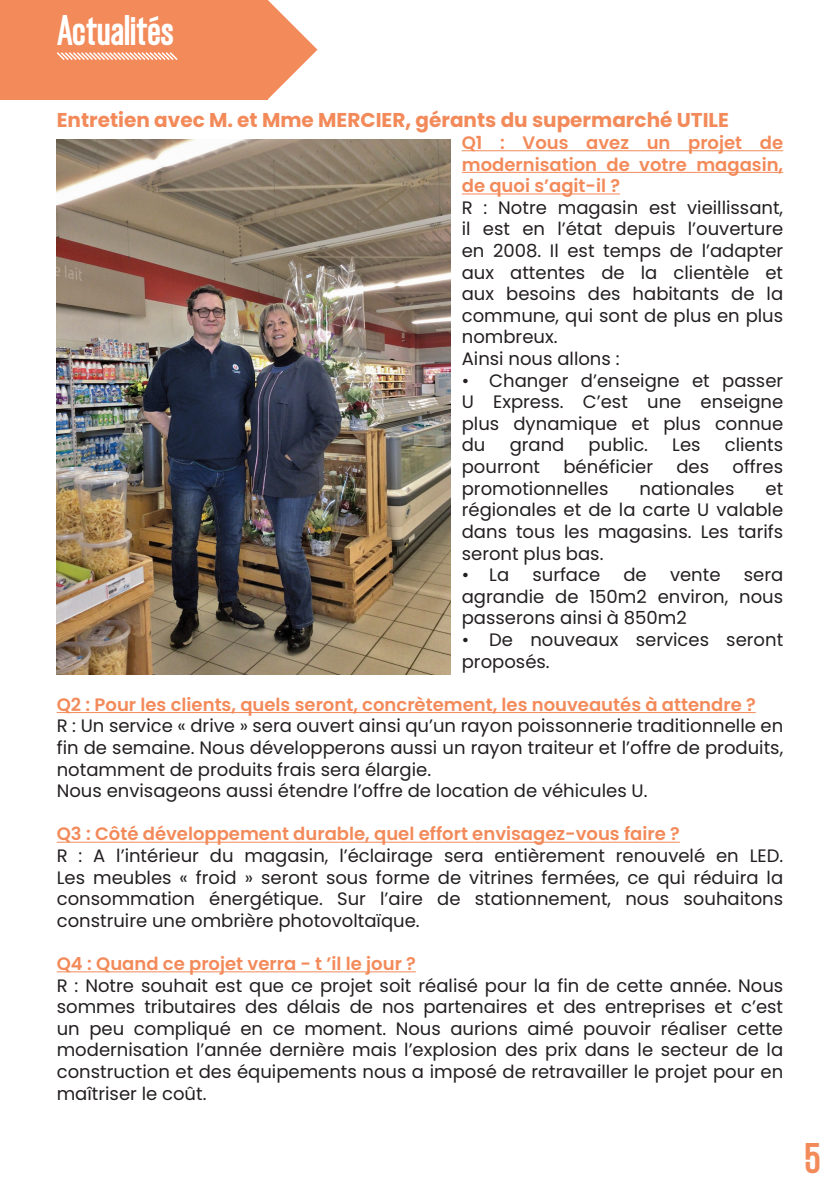
<style>
.page{position:relative;width:840px;height:1191px;background:#fff}
.page>*{position:absolute;margin:0;border:0;box-sizing:border-box;transform-origin:0 0}
.t1{font:800 40px "Gatty";letter-spacing:-.005em;color:#fff}
.t2{font:800 40px "Gatty";color:#f38a5a}
.t3{font:700 20px "Poppins";color:#f38a5a}
.t4{font:18px/21.6px "Poppins";color:#231f20;text-align:justify}
.t5{font:600 18px/21.6px "Poppins";color:#f38a5a;text-align:justify}
</style>
<div class="page">
<div style="left:0;top:0;width:268px;height:99px;background:#f38a5a"></div>
<svg style="left:268px;top:0;width:49px;height:99px"></svg>
<svg style="left:57px;top:52px;width:121px;height:8px"></svg>
<hr style="left:461px;top:150px;width:321px;height:1px;background:#f38a5a">
<hr style="left:461px;top:172px;width:321px;height:1px;background:#f38a5a">
<hr style="left:461px;top:193px;width:158px;height:1px;background:#f38a5a">
<hr style="left:57px;top:712px;width:698px;height:1px;background:#f38a5a">
<hr style="left:57px;top:841px;width:622px;height:1px;background:#f38a5a">
<hr style="left:57px;top:971px;width:358px;height:1px;background:#f38a5a">
<img style="left:57px;top:140px;width:393px;height:535px">
<p class="t1" style="left:57px;top:6px;width:119px">Actualités</p>
<p class="t3" style="left:57px;top:109px;width:673px">Entretien avec M. et Mme MERCIER, gérants du supermarché UTILE</p>
<p class="t5" style="left:461px;top:132px;width:323px">Q1 : Vous avez un projet de modernisation de votre magasin, de quoi s’agit-il ?</p>
<p class="t4" style="left:461px;top:197px;width:323px">R : Notre magasin est vieillissant, il est en l’état depuis l’ouverture en 2008. Il est temps de l’adapter aux attentes de la clientèle et aux besoins des habitants de la commune, qui sont de plus en plus nombreux.</p>
<p class="t4" style="left:461px;top:348px;width:159px">Ainsi nous allons :</p>
<p class="t4" style="left:461px;top:369px;width:323px">• Changer d’enseigne et passer U Express. C’est une enseigne plus dynamique et plus connue du</p>
<p class="t4" style="left:509px;top:434px;width:56px">grand</p>
<p class="t4" style="left:588px;top:434px;width:61px">public.</p>
<p class="t4" style="left:671px;top:434px;width:30px">Les</p>
<p class="t4" style="left:724px;top:434px;width:60px">clients</p>
<p class="t4" style="left:461px;top:456px;width:80px">pourront</p>
<p class="t4" style="left:563px;top:456px;width:91px">bénéficier</p>
<p class="t4" style="left:676px;top:456px;width:34px">des</p>
<p class="t4" style="left:732px;top:456px;width:52px">offres</p>
<p class="t4" style="left:461px;top:477px;width:148px">promotionnelles</p>
<p class="t4" style="left:639px;top:477px;width:96px">nationales</p>
<p class="t4" style="left:461px;top:477px;width:323px;text-indent:303px">et régionales et de la carte U valable dans tous les magasins. Les tarifs seront plus bas.</p>
<p class="t4" style="left:461px;top:564px;width:49px">• La</p>
<p class="t4" style="left:532px;top:564px;width:69px">surface</p>
<p class="t4" style="left:623px;top:564px;width:25px">de</p>
<p class="t4" style="left:669px;top:564px;width:52px">vente</p>
<p class="t4" style="left:461px;top:564px;width:323px;text-indent:282px">sera agrandie de 150m2 environ, nous passerons ainsi à 850m2</p>
<p class="t4" style="left:461px;top:629px;width:323px">• De nouveaux services seront proposés.</p>
<p class="t5" style="left:57px;top:693px;width:700px">Q2 : Pour les clients, quels seront, concrètement, les nouveautés à attendre ?</p>
<p class="t4" style="left:57px;top:715px;width:727px">R : Un service « drive » sera ouvert ainsi qu’un rayon poissonnerie traditionnelle en fin de semaine. Nous développerons aussi un rayon traiteur et l’offre de produits, notamment de produits frais sera élargie.</p>
<p class="t4" style="left:57px;top:780px;width:592px">Nous envisageons aussi étendre l’offre de location de véhicules U.</p>
<p class="t5" style="left:57px;top:823px;width:624px">Q3 : Côté développement durable, quel effort envisagez-vous faire ?</p>
<p class="t4" style="left:57px;top:845px;width:727px">R : A l’intérieur du magasin, l’éclairage sera entièrement renouvelé en LED.<br>Les meubles « froid » seront sous forme de vitrines fermées, ce qui réduira la consommation énergétique. Sur l’aire de stationnement, nous souhaitons construire une ombrière photovoltaïque.</p>
<p class="t5" style="left:57px;top:953px;width:360px">Q4 : Quand ce projet verra - t ’il le jour ?</p>
<p class="t4" style="left:57px;top:974px;width:727px">R : Notre souhait est que ce projet soit réalisé pour la fin de cette année. Nous sommes tributaires des délais de nos partenaires et des entreprises et c’est un peu compliqué en ce moment. Nous aurions aimé pouvoir réaliser cette modernisation l’année dernière mais l’explosion des prix dans le secteur de la construction et des équipements nous a imposé de retravailler le projet pour en maîtriser le coût.</p>
<p class="t2" style="left:804px;top:1134px;width:17px">5</p>
</div>
